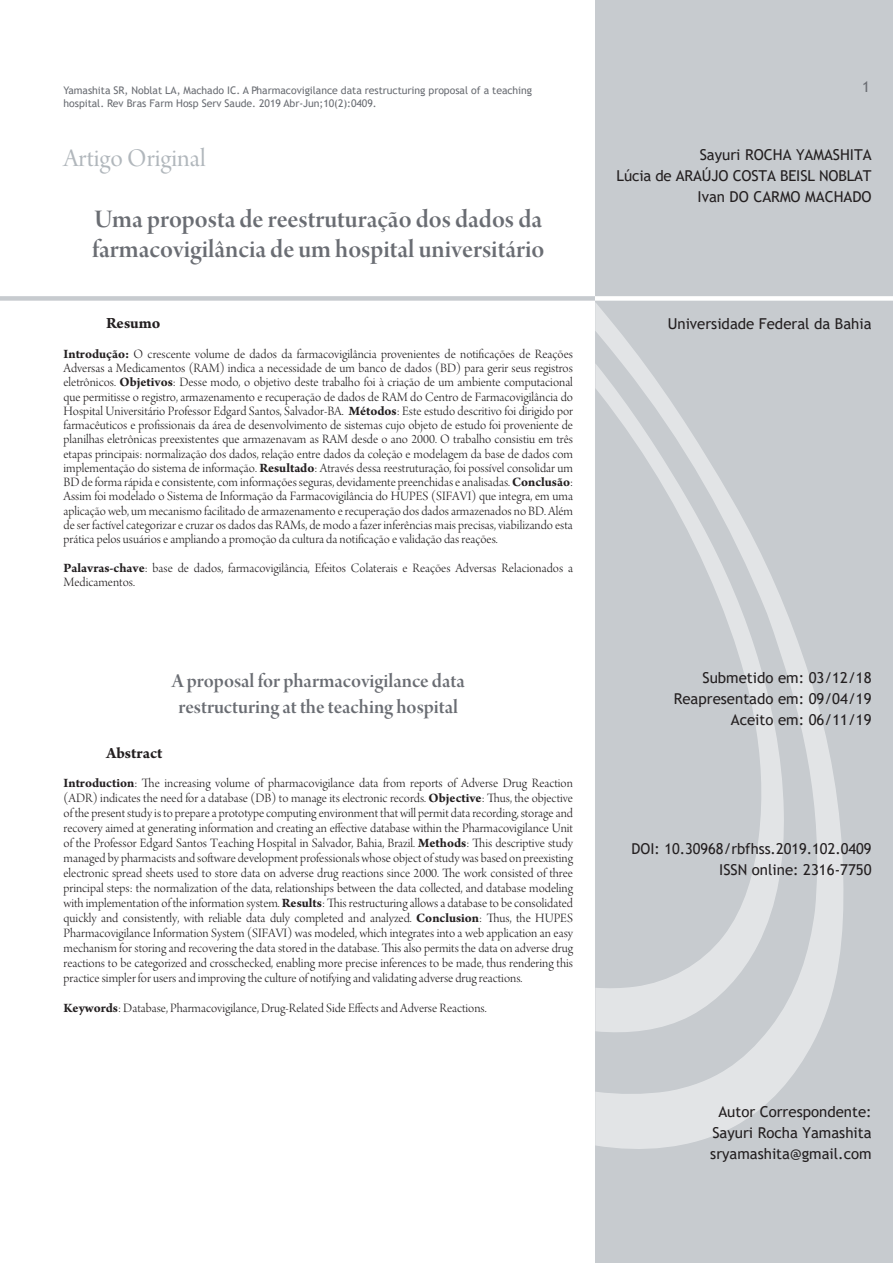
<style>
.page{position:relative;width:893px;height:1263px;background:#fff}
.page>*{position:absolute;margin:0;border:0;box-sizing:border-box;transform-origin:0 0}
.t1{font:27px/30px "Arno Pro Smbd Display";color:#6a6d73}
.t2{font:27px "Arno Pro Display";color:#b1b7bc}
.t3{font:21px/25.5px "Arno Pro Smbd Display";color:#6a6d73;text-align:center}
.t4{font:700 16.5px "Arno Pro";color:#231f20}
.t5{font:15px/21px "Trebuchet MS";color:#231f20;text-align:right}
.t6{font:15px "Trebuchet MS";color:#6a6d73}
.t7{font:13.5px/14.2px "Arno Pro Light Display";color:#231f20;text-align:justify}
.t8{font:10.5px "Trebuchet MS";letter-spacing:-.005em;color:#6a6d73}
.s1{font-family:"Arno Pro";font-weight:700}
</style>
<div class="page">
<div style="left:595px;top:0;width:298px;height:1263px;background:#c7cbcf"></div>
<svg style="left:595px;top:303px;width:249px;height:846px"></svg>
<svg style="left:595px;top:363px;width:190px;height:671px"></svg>
<svg style="left:0;top:296px;width:893px;height:5px;background:#dbdde0"></svg>
<p class="t8" style="left:64px;top:83px;width:470px">Yamashita SR, Noblat LA, Machado IC. A Pharmacovigilance data restructuring proposal of a teaching</p>
<p class="t6" style="left:862px;top:77px;width:9px">1</p>
<p class="t8" style="left:64px;top:97px;width:315px">hospital. Rev Bras Farm Hosp Serv Saude. 2019 Abr-Jun;10(2):0409.</p>
<h1 class="t2" style="left:64px;top:143px;width:144px">Artigo Original</h1>
<p class="t6" style="left:862px;top:79px;width:9px">1</p>
<p class="t5" style="left:617px;top:144px;width:257px">Sayuri ROCHA YAMASHITA<br>Lúcia de ARAÚJO COSTA BEISL NOBLAT<br>Ivan DO CARMO MACHADO</p>
<h1 class="t1" style="left:92px;top:205px;width:454px">Uma proposta de reestruturação dos dados da farmacovigilância de um hospital universitário</h1>
<p class="t4" style="left:106px;top:313px;width:56px">Resumo</p>
<p class="t7" style="left:64px;top:347px;width:511px"><span class="s1">Introdução:</span> O crescente volume de dados da farmacovigilância provenientes de notificações de Reações Adversas a Medicamentos (RAM) indica a necessidade de um banco de dados (BD) para gerir seus registros eletrônicos. <span class="s1">Objetivos</span>: Desse modo, o objetivo deste trabalho foi à criação de um ambiente computacional que permitisse o registro, armazenamento e recuperação de dados de RAM do Centro de Farmacovigilância do Hospital Universitário Professor Edgard Santos, Salvador-BA. <span class="s1">Métodos</span>: Este estudo descritivo foi dirigido por farmacêuticos e profissionais da área de desenvolvimento de sistemas cujo objeto de estudo foi proveniente de planilhas eletrônicas preexistentes que armazenavam as RAM desde o ano 2000. O trabalho consistiu em três etapas principais: normalização dos dados, relação entre dados da coleção e modelagem da base de dados com implementação do sistema de informação. <span class="s1">Resultado</span>: Através dessa reestruturação, foi possível consolidar um BD de forma rápida e consistente, com informações seguras, devidamente preenchidas e analisadas. <span class="s1">Conclusão</span>:<br>Assim foi modelado o Sistema de Informação da Farmacovigilância do HUPES (SIFAVI) que integra, em uma aplicação web, um mecanismo facilitado de armazenamento e recuperação dos dados armazenados no BD. Além de ser factível categorizar e cruzar os dados das RAMs, de modo a fazer inferências mais precisas, viabilizando esta prática pelos usuários e ampliando a promoção da cultura da notificação e validação das reações.</p>
<p class="t7" style="left:64px;top:561px;width:511px"><span class="s1">Palavras-chave</span>: base de dados, farmacovigilância, Efeitos Colaterais e Reações Adversas Relacionados a<br>Medicamentos.</p>
<h2 class="t3" style="left:172px;top:669px;width:294px">A proposal for pharmacovigilance data restructuring at the teaching hospital</h2>
<p class="t4" style="left:106px;top:743px;width:58px">Abstract</p>
<p class="t7" style="left:64px;top:776px;width:511px;line-height:15px"><span class="s1">Introduction</span>: The increasing volume of pharmacovigilance data from reports of Adverse Drug Reaction (ADR) indicates the need for a database (DB) to manage its electronic records. <span class="s1">Objective</span>: Thus, the objective of the present study is to prepare a prototype computing environment that will permit data recording, storage and recovery aimed at generating information and creating an effective database within the Pharmacovigilance Unit of the Professor Edgard Santos Teaching Hospital in Salvador, Bahia, Brazil. <span class="s1">Methods</span>: This descriptive study managed by pharmacists and software development professionals whose object of study was based on preexisting electronic spread sheets used to store data on adverse drug reactions since 2000. The work consisted of three principal steps: the normalization of the data, relationships between the data collected, and database modeling with implementation of the information system. <span class="s1">Results</span>: This restructuring allows a database to be consolidated quickly and consistently, with reliable data duly completed and analyzed. <span class="s1">Conclusion</span>: Thus, the HUPES Pharmacovigilance Information System (SIFAVI) was modeled, which integrates into a web application an easy mechanism for storing and recovering the data stored in the database. This also permits the data on adverse drug reactions to be categorized and crosschecked, enabling more precise inferences to be made, thus rendering this practice simpler for users and improving the culture of notifying and validating adverse drug reactions.</p>
<p class="t7" style="left:64px;top:1001px;width:425px"><span class="s1">Keywords</span>: Database, Pharmacovigilance, Drug-Related Side Effects and Adverse Reactions.</p>
<p class="t5" style="left:668px;top:313px;width:205px">Universidade Federal da Bahia</p>
<p class="t5" style="left:674px;top:667px;width:199px">Submetido em: 03/12/18<br>Reapresentado em: 09/04/19<br>Aceito em: 06/11/19</p>
<p class="t5" style="left:631px;top:838px;width:242px">DOI: 10.30968/rbfhss.2019.102.0409<br>ISSN online: 2316-7750</p>
<p class="t5" style="left:710px;top:1101px;width:163px;text-align:center">Autor Correspondente:<br>Sayuri Rocha Yamashita sryamashita@gmail.com</p>
</div>
